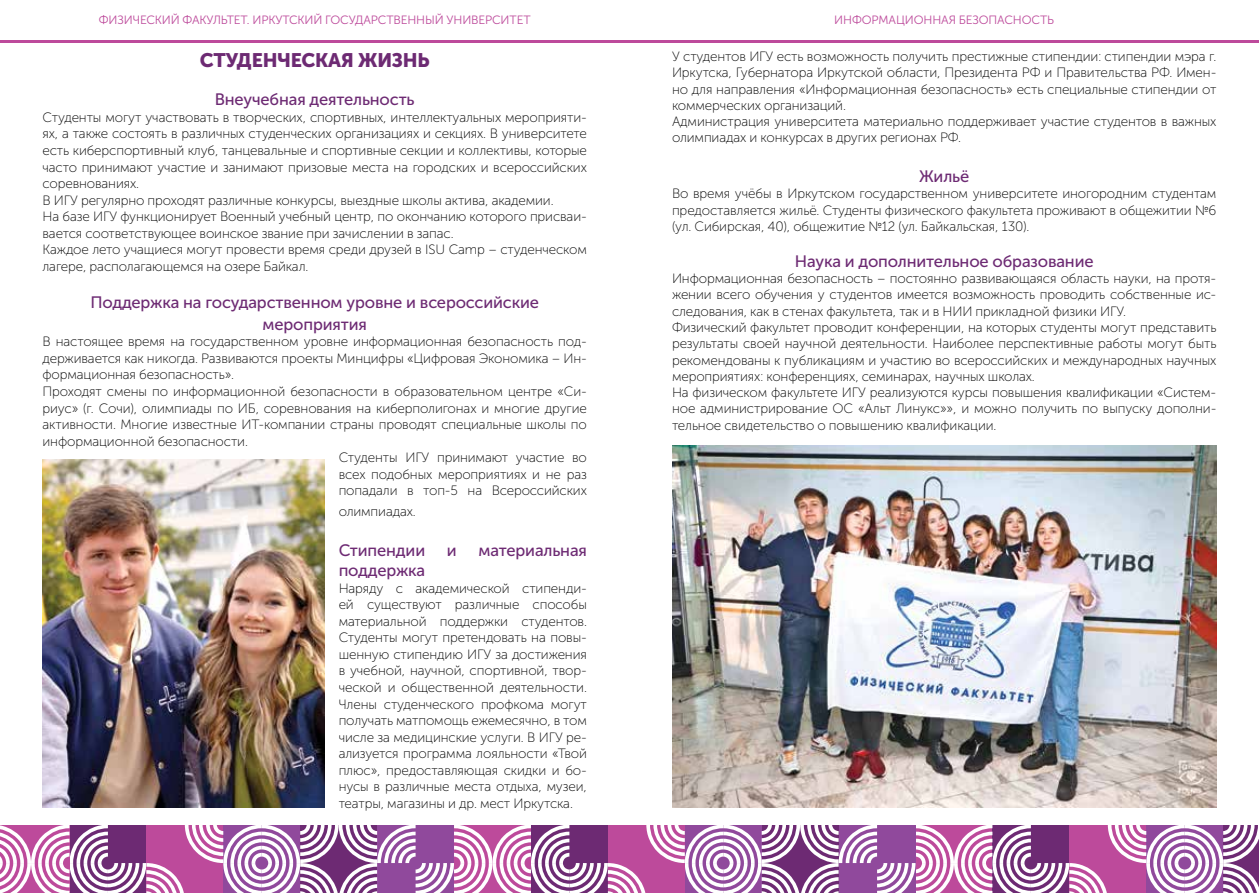
<style>
.page{position:relative;width:1259px;height:893px;background:#fff}
.page>*{position:absolute;margin:0;border:0;box-sizing:border-box;transform-origin:0 0}
.t1{font:19.5px "Museo Sans Cyrl 900";letter-spacing:-.01em;color:#6d2a73}
.t2{font:16.5px/21.9px "Museo Sans Cyrl 500";letter-spacing:-.01em;color:#6d2a73;text-align:center}
.t3{font:13.5px/16.5px "Museo Sans Cyrl 100";letter-spacing:-.01em;color:#000}
.t4{font:12px "Museo Sans Cyrl 300";letter-spacing:-.01em;color:#bd4a9b}
</style>
<div class="page">
<hr style="left:0;top:40px;width:1259px;height:3px;background:#bd4a9b">
<svg style="left:0;top:825px;width:1259px;height:68px"></svg>
<img style="left:43px;top:459px;width:282px;height:349px">
<img style="left:672px;top:445px;width:544px;height:363px">
<p class="t4" style="left:99px;top:13px;width:433px">ФИЗИЧЕСКИЙ ФАКУЛЬТЕТ. ИРКУТСКИЙ ГОСУДАРСТВЕННЫЙ УНИВЕРСИТЕТ</p>
<p class="t4" style="left:834px;top:13px;width:221px">ИНФОРМАЦИОННАЯ БЕЗОПАСНОСТЬ</p>
<h1 class="t1" style="left:200px;top:49px;width:231px">СТУДЕНЧЕСКАЯ ЖИЗНЬ</h1>
<p class="t2" style="left:215px;top:89px;width:201px">Внеучебная деятельность</p>
<p class="t3" style="left:43px;top:109px;width:546px">Студенты могут участвовать в творческих, спортивных, интеллектуальных мероприяти&shy;ях, а также состоять в различных студенческих организациях и секциях. В университете есть киберспортивный клуб, танцевальные и спортивные секции и коллективы, которые часто принимают участие и занимают призовые места на городских и всероссийских соревнованиях.<br>В ИГУ регулярно проходят различные конкурсы, выездные школы актива, академии.<br>На базе ИГУ функционирует Военный учебный центр, по окончанию которого присваи&shy;вается соответствующее воинское звание при зачислении в запас.<br>Каждое лето учащиеся могут провести время среди друзей в ISU Camp – студенческом лагере, располагающемся на озере Байкал.</p>
<p class="t2" style="left:90px;top:291px;width:450px">Поддержка на государственном уровне и всероссийские мероприятия</p>
<p class="t3" style="left:43px;top:333px;width:546px">В настоящее время на государственном уровне информационная безопасность под-</p>
<p class="t3" style="left:43px;top:350px;width:546px">держивается как никогда. Развиваются проекты Минцифры «Цифровая Экономика – Ин-</p>
<p class="t3" style="left:43px;top:367px;width:193px">формационная безопасность».</p>
<p class="t3" style="left:43px;top:383px;width:546px">Проходят смены по информационной безопасности в образовательном центре «Си-</p>
<p class="t3" style="left:43px;top:400px;width:546px">риус» (г. Сочи), олимпиады по ИБ, соревнования на киберполигонах и многие другие</p>
<p class="t3" style="left:43px;top:416px;width:546px">активности. Многие известные ИТ-компании страны проводят специальные школы по</p>
<p class="t3" style="left:43px;top:433px;width:207px">информационной безопасности.</p>
<p class="t3" style="left:339px;top:449px;width:250px">Студенты ИГУ принимают участие во</p>
<p class="t3" style="left:339px;top:466px;width:250px">всех подобных мероприятиях и не раз</p>
<p class="t3" style="left:339px;top:483px;width:250px">попадали в топ-5 на Всероссийских</p>
<p class="t3" style="left:339px;top:503px;width:79px">олимпиадах.</p>
<p class="t2" style="left:339px;top:539px;width:88px">Стипендии</p>
<p class="t2" style="left:447px;top:539px;width:11px">и</p>
<p class="t2" style="left:478px;top:539px;width:110px">материальная</p>
<p class="t2" style="left:339px;top:559px;width:88px">поддержка</p>
<p class="t3" style="left:339px;top:580px;width:250px;text-align:justify">Наряду с академической стипенди&shy;ей существуют различные способы материальной поддержки студентов.<br>Студенты могут претендовать на повы&shy;шенную стипендию ИГУ за достижения в учебной, научной, спортивной, твор&shy;ческой и общественной деятельности.<br>Члены студенческого профкома могут получать матпомощь ежемесячно, в том числе за медицинские услуги. В ИГУ ре&shy;ализуется программа лояльности «Твой плюс», предоставляющая скидки и бо&shy;нусы в различные места отдыха, музеи, театры, магазины и др. мест Иркутска.</p>
<p class="t3" style="left:672px;top:49px;width:546px">У студентов ИГУ есть возможность получить престижные стипендии: стипендии мэра г.<br>Иркутска, Губернатора Иркутской области, Президента РФ и Правительства РФ. Имен&shy;но для направления «Информационная безопасность» есть специальные стипендии от коммерческих организаций.<br>Администрация университета материально поддерживает участие студентов в важных олимпиадах и конкурсах в других регионах РФ.</p>
<p class="t2" style="left:919px;top:166px;width:52px">Жильё</p>
<p class="t3" style="left:672px;top:186px;width:546px;text-align:justify">Во время учёбы в Иркутском государственном университете иногородним студентам предоставляется жильё. Студенты физического факультета проживают в общежитии №6 (ул. Сибирская, 40), общежитие №12 (ул. Байкальская, 130).</p>
<p class="t2" style="left:795px;top:250px;width:300px">Наука и дополнительное образование</p>
<p class="t3" style="left:672px;top:271px;width:546px">Информационная безопасность – постоянно развивающаяся область науки, на протя&shy;жении всего обучения у студентов имеется возможность проводить собственные ис&shy;следования, как в стенах факультета, так и в НИИ прикладной физики ИГУ.<br>Физический факультет проводит конференции, на которых студенты могут представить результаты своей научной деятельности. Наиболее перспективные работы могут быть рекомендованы к публикациям и участию во всероссийских и международных научных мероприятиях: конференциях, семинарах, научных школах.<br>На физическом факультете ИГУ реализуются курсы повышения квалификации «Систем&shy;ное администрирование ОС «Альт Линукс»», и можно получить по выпуску дополни&shy;тельное свидетельство о повышению квалификации.</p>
</div>
